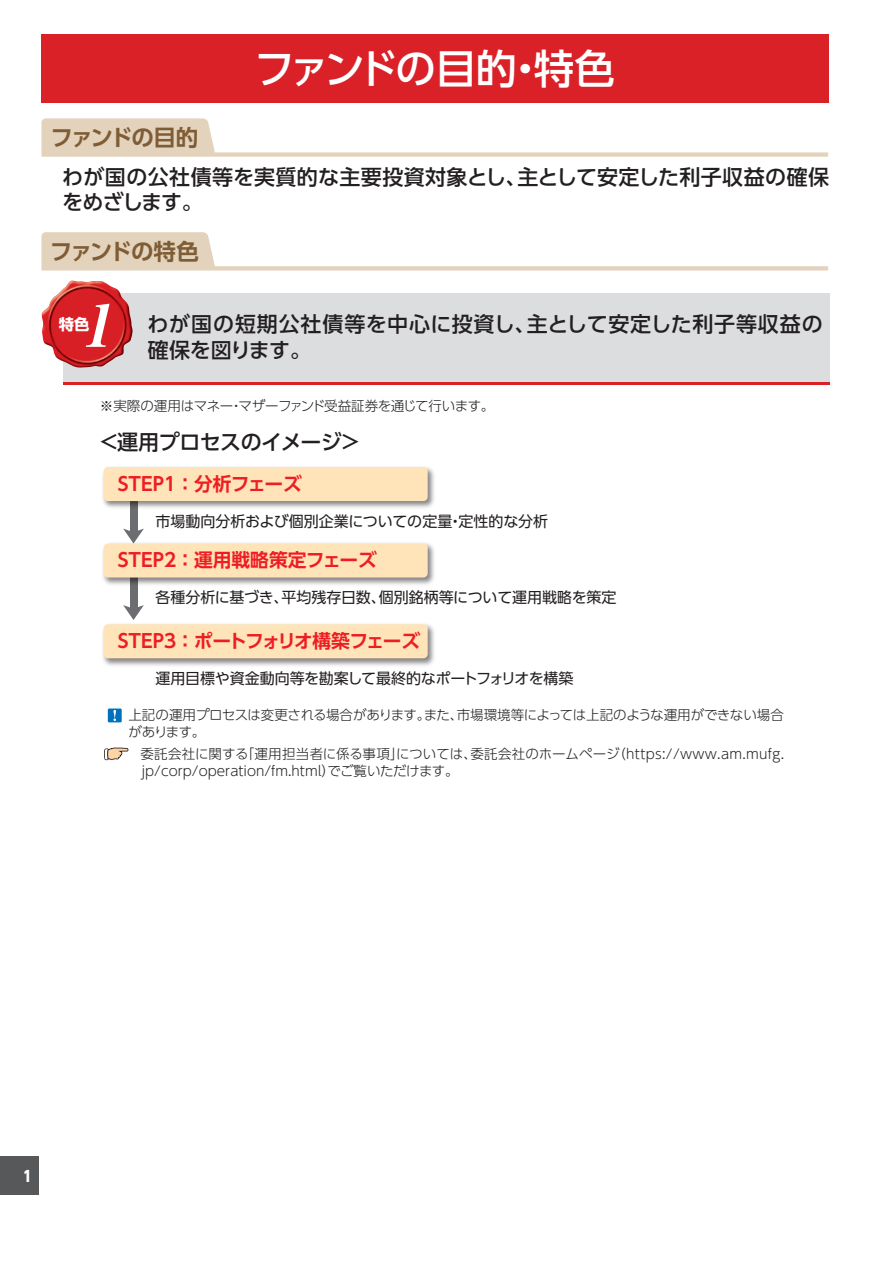
<style>
.page{position:relative;width:893px;height:1263px;background:#fff}
.page>*{position:absolute;margin:0;border:0;box-sizing:border-box;transform-origin:0 0}
.t1{font:italic 58.5px "Midashi Min Pr 5 MA31";color:#fff;scale:1.04 1}
.t2{font:500 40.5px "UD Shin Go Pro";letter-spacing:-.06em;color:#fff}
.t3{font:700 22.5px "UD Shin Go Pro De";letter-spacing:-.07em;color:#7e5d36}
.t4{font:500 21px/25.5px "UD Shin Go Pro";letter-spacing:.015em;color:#231f20}
.t5{font:500 21px "UD Shin Go Pro";letter-spacing:-.025em;color:#231f20}
.t6{font:700 18.75px "UD Shin Go Pro De";letter-spacing:-.005em;color:#ee1d23}
.t7{font:700 18.75px "UD Shin Go Pro De";letter-spacing:-.06em;color:#ee1d23}
.t8{font:700 15.3px "UD Shin Go Pro";color:#fff}
.t9{font:15px "UD Shin Go Pro";letter-spacing:-.005em;color:#231f20}
.t10{font:800 15px "UD Shin Go Pro";color:#fff;scale:.9 1}
.t11{font:300 13.5px/16.5px "UD Shin Go Pro";color:#231f20}
.t12{font:300 13.5px/16.5px "UD Shin Go Pro";letter-spacing:-.02em;color:#231f20}
.t13{font:300 13.5px "UD Shin Go Pro";letter-spacing:-.025em;color:#231f20}
</style>
<div class="page">
<div style="left:0;top:1157px;width:38px;height:38px;background:#57585a"></div>
<svg style="left:41px;top:118px;width:787px;height:39px"></svg>
<svg style="left:41px;top:232px;width:787px;height:38px"></svg>
<div style="left:63px;top:293px;width:766px;height:91px;background:#dcdddf"></div>
<hr style="left:63px;top:382px;width:766px;height:2px;background:#da2128">
<img style="left:41px;top:281px;width:92px;height:87px">
<div style="left:130px;top:497px;width:7px;height:36px;background:#6c6d70"></div>
<svg style="left:123px;top:529px;width:21px;height:11px"></svg>
<div style="left:130px;top:573px;width:7px;height:36px;background:#6c6d70"></div>
<svg style="left:123px;top:605px;width:21px;height:15px"></svg>
<img style="left:103px;top:467px;width:331px;height:44px">
<div style="left:104px;top:467px;width:324px;height:34px;background:#fee4b8;border-radius:4px"></div>
<img style="left:103px;top:540px;width:331px;height:47px">
<div style="left:104px;top:543px;width:324px;height:34px;background:#fee4b8;border-radius:4px"></div>
<img style="left:103px;top:624px;width:331px;height:42px">
<div style="left:104px;top:624px;width:324px;height:34px;background:#fee4b8;border-radius:4px"></div>
<div style="left:108px;top:708px;width:14px;height:14px;background:#0072bc"></div>
<svg style="left:113px;top:710px;width:3px;height:11px"></svg>
<svg style="left:104px;top:747px;width:25px;height:14px"></svg>
<div style="left:41px;top:35px;width:788px;height:68px;background:#da2128"></div>
<h2 class="t2" style="left:254px;top:36px;width:362px">ファンドの目的・特色</h2>
<h3 class="t3" style="left:50px;top:119px;width:149px">ファンドの目的</h3>
<h3 class="t4" style="left:62px;top:164px;width:769px">わが国の公社債等を実質的な主要投資対象とし、主として安定した利子収益の確保をめざします。</h3>
<h3 class="t3" style="left:50px;top:233px;width:151px">ファンドの特色</h3>
<h1 class="t1" style="left:80px;top:280px;width:49px">1</h1>
<h3 class="t4" style="left:148px;top:311px;width:677px">わが国の短期公社債等を中心に投資し、主として安定した利子等収益の確保を図ります。</h3>
<p class="t13" style="left:100px;top:395px;width:396px">※実際の運用はマネー・マザーファンド受益証券を通じて行います。</p>
<h3 class="t5" style="left:98px;top:425px;width:265px">＜運用プロセスのイメージ＞</h3>
<h3 class="t6" style="left:118px;top:468px;width:186px">STEP１ ：分析フェーズ</h3>
<p class="t8" style="left:59px;top:312px;width:32px">特色</p>
<p class="t9" style="left:155px;top:509px;width:394px">市場動向分析および個別企業についての定量・定性的な分析</p>
<h3 class="t6" style="left:118px;top:545px;width:261px">STEP２ ：運用戦略策定フェーズ</h3>
<p class="t9" style="left:155px;top:585px;width:463px">各種分析に基づき、平均残存日数、個別銘柄等について運用戦略を策定</p>
<h3 class="t7" style="left:118px;top:626px;width:304px">STEP３ ：ポートフォリオ構築フェーズ</h3>
<p class="t9" style="left:155px;top:666px;width:420px">運用目標や資金動向等を勘案して最終的なポートフォリオを構築</p>
<p class="t12" style="left:128px;top:706px;width:657px">上記の運用プロセスは変更される場合があります。また、市場環境等によっては上記のような運用ができない場合があります。</p>
<p class="t11" style="left:140px;top:745px;width:645px">委託会社に関する「運用担当者に係る事項」については、委託会社のホームページ（https://www.am.mufg. jp/corp/operation/fm.html）でご覧いただけます。</p>
<p class="t10" style="left:23px;top:1163px;width:11px">1</p>
</div>
